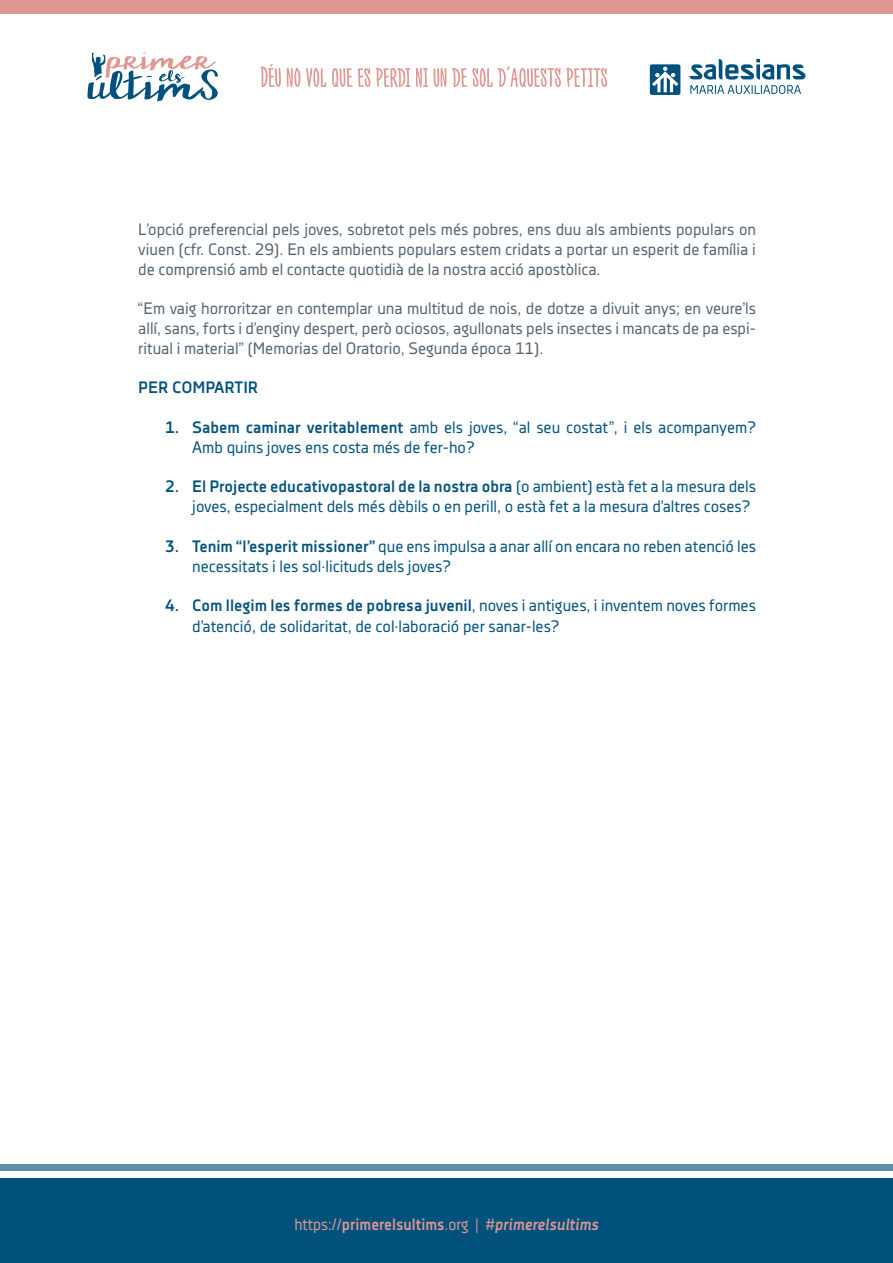
<style>
.page{position:relative;width:893px;height:1263px;background:#fff}
.page>*{position:absolute;margin:0;border:0;box-sizing:border-box;transform-origin:0 0}
.t1{font:16.5px/19.8px "Decima Nova Pro";color:#00527d}
.t2{font:16.5px/19.8px "Decima Nova Pro";color:#536271;text-align:justify}
.t3{font:700 16.5px "Decima Nova Pro";color:#e09691;scale:.95 1}
.t4{font:700 16.5px "Decima Nova Pro";color:#00527d}
.s1{font-weight:700}
.s2{font-weight:400}
.s3{font-weight:400;font-style:italic}
.s4{font-style:italic}
</style>
<div class="page">
<div style="left:0;top:1179px;width:893px;height:84px;background:#00527d"></div>
<div style="left:0;top:0;width:893px;height:14px;background:#e09691"></div>
<div style="left:0;top:1164px;width:893px;height:7px;background:#5f8ca7"></div>
<svg style="left:88px;top:53px;width:130px;height:48px"></svg>
<svg style="left:261px;top:64px;width:346px;height:24px"></svg>
<div style="left:650px;top:64px;width:30px;height:31px;background:#00527d;border-radius:2px"></div>
<svg style="left:652px;top:67px;width:26px;height:25px"></svg>
<svg style="left:690px;top:59px;width:115px;height:35px"></svg>
<p class="t2" style="left:138px;top:220px;width:619px">L’opció preferencial pels joves, sobretot pels més pobres, ens duu als ambients populars on viuen (cfr. Const. 29). En els ambients populars estem cridats a portar un esperit de família i de comprensió amb el contacte quotidià de la nostra acció apostòlica.</p>
<p class="t2" style="left:138px;top:299px;width:619px">“Em vaig horroritzar en contemplar una multitud de nois, de dotze a divuit anys; en veure’ls allí, sans, forts i d’enginy despert, però ociosos, agullonats pels insectes i mancats de pa espi&shy;ritual i material” (Memorias del Oratorio, Segunda época 11).</p>
<p class="t4" style="left:138px;top:378px;width:122px">PER COMPARTIR</p>
<p class="t1" style="left:192px;top:418px;width:565px;text-indent:-27px"><span class="s1">1. Sabem caminar veritablement</span> amb els joves, “al seu costat”, i els acompanyem?<br>Amb quins joves ens costa més de fer-ho?</p>
<p class="t1" style="left:192px;top:477px;width:565px;text-indent:-27px"><span class="s1">2. El Projecte educativopastoral de la nostra obra</span> (o ambient) està fet a la mesura dels joves, especialment dels més dèbils o en perill, o està fet a la mesura d’altres coses?</p>
<p class="t1" style="left:192px;top:536px;width:565px;text-indent:-27px"><span class="s1">3. Tenim “l’esperit missioner”</span> que ens impulsa a anar allí on encara no reben atenció les necessitats i les sol·licituds dels joves?</p>
<p class="t1" style="left:192px;top:595px;width:565px;line-height:21px;text-indent:-27px"><span class="s1">4. Com llegim les formes de pobresa juvenil</span>, noves i antigues, i inventem noves formes d’atenció, de solidaritat, de col·laboració per sanar-les?</p>
<p class="t3" style="left:294px;top:1214px;width:322px"><span class="s2">https://</span>primerelsultims<span class="s2">.org |</span> <span class="s3">#</span><span class="s4">primerelsultims</span></p>
</div>
